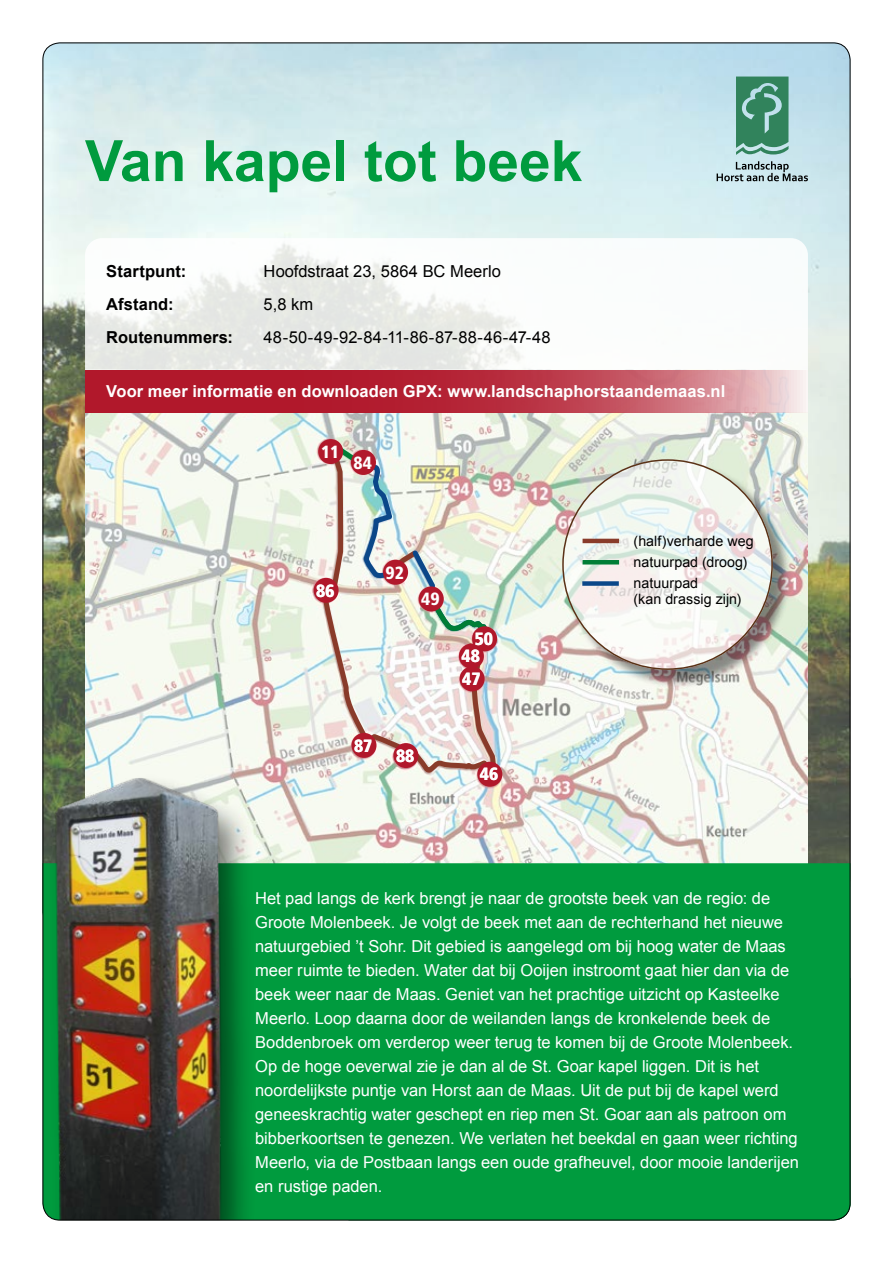
<style>
.page{position:relative;width:893px;height:1263px;background:#fff}
.page>*{position:absolute;margin:0;border:0;box-sizing:border-box;transform-origin:0 0}
.t1{font:700 57px "Arial";color:#009b3e}
.t2{font:900 condensed 17.7px "Frutiger LT Std";color:#fff}
.t3{font:16.5px/24px "Arial";color:#fff}
.t4{font:16.5px "Arial";color:#000}
.t5{font:700 16.5px "Arial";letter-spacing:.005em;color:#fff}
.t6{font:700 16.5px "Arial";letter-spacing:.005em;color:#000}
.t7{font:14.25px/21px "Arial";letter-spacing:.005em;color:#000}
</style>
<div class="page">
<img style="left:43px;top:43px;width:807px;height:820px">
<img style="left:85px;top:412px;width:723px;height:451px">
<div style="left:296px;top:863px;width:552px;height:115px;background:#009b3e"></div>
<div style="left:349px;top:978px;width:501px;height:242px;background:#009b3e"></div>
<img style="left:42px;top:778px;width:254px;height:128px">
<svg style="left:85px;top:238px;width:723px;height:132px"></svg>
<svg style="left:85px;top:370px;width:723px;height:42px;background:#be4150"></svg>
<img style="left:42px;top:906px;width:307px;height:315px">
<svg style="left:736px;top:77px;width:52px;height:78px;background:#4d9577"></svg>
<svg style="left:717px;top:161px;width:91px;height:20px;background:#9eb4b9"></svg>
<svg style="left:321px;top:441px;width:182px;height:340px"></svg>
<div style="left:318px;top:439px;width:25px;height:25px;background:#b1182b;border-radius:50%"></div>
<img style="left:328px;top:442px;width:169px;height:199px">
<div style="left:351px;top:450px;width:25px;height:25px;background:#b1182b;border-radius:50%"></div>
<div style="left:351px;top:733px;width:25px;height:25px;background:#b1182b;border-radius:50%"></div>
<div style="left:314px;top:578px;width:25px;height:25px;background:#b1182b;border-radius:50%"></div>
<div style="left:419px;top:586px;width:25px;height:25px;background:#b1182b;border-radius:50%"></div>
<div style="left:472px;top:626px;width:25px;height:25px;background:#b1182b;border-radius:50%"></div>
<div style="left:460px;top:666px;width:25px;height:25px;background:#b1182b;border-radius:50%"></div>
<div style="left:459px;top:644px;width:25px;height:25px;background:#b1182b;border-radius:50%"></div>
<div style="left:477px;top:762px;width:25px;height:25px;background:#b1182b;border-radius:50%"></div>
<div style="left:393px;top:743px;width:25px;height:25px;background:#b1182b;border-radius:50%"></div>
<div style="left:383px;top:560px;width:25px;height:25px;background:#b1182b;border-radius:50%"></div>
<div style="left:565px;top:462px;width:227px;height:226px;background:#000;opacity:.75"></div>
<svg style="left:562px;top:459px;width:211px;height:211px;fill:#f3f7f0"></svg>
<hr style="left:583px;top:539px;width:36px;height:4px;background:#893b2a">
<hr style="left:583px;top:560px;width:36px;height:4px;background:#007e36">
<div style="left:582px;top:581px;width:37px;height:5px;background:#0b4789"></div>
<h1 class="t1" style="left:85px;top:123px;width:499px">Van kapel tot beek</h1>
<p class="t6" style="left:106px;top:260px;width:82px">Startpunt:</p>
<p class="t4" style="left:264px;top:260px;width:239px">Hoofdstraat 23, 5864 BC Meerlo</p>
<p class="t6" style="left:106px;top:293px;width:69px">Afstand:</p>
<p class="t4" style="left:264px;top:293px;width:51px">5,8 km</p>
<p class="t6" style="left:106px;top:326px;width:128px">Routenummers:</p>
<p class="t4" style="left:264px;top:326px;width:289px">48-50-49-92-84-11-86-87-88-46-47-48</p>
<p class="t5" style="left:106px;top:381px;width:620px">Voor meer informatie en downloaden GPX: www.landschaphorstaandemaas.nl</p>
<p class="t2" style="left:321px;top:441px;width:20px">11</p>
<p class="t2" style="left:353px;top:452px;width:20px">84</p>
<p class="t2" style="left:316px;top:580px;width:20px">86</p>
<p class="t2" style="left:386px;top:562px;width:20px">92</p>
<p class="t2" style="left:421px;top:588px;width:20px">49</p>
<p class="t2" style="left:354px;top:735px;width:20px">87</p>
<p class="t2" style="left:396px;top:745px;width:20px">88</p>
<p class="t2" style="left:475px;top:628px;width:20px">50</p>
<p class="t2" style="left:461px;top:646px;width:20px">48</p>
<p class="t2" style="left:462px;top:668px;width:20px">47</p>
<p class="t2" style="left:480px;top:764px;width:20px">46</p>
<p class="t7" style="left:634px;top:531px;width:122px">(half)verharde weg natuurpad (droog) natuurpad</p>
<p class="t7" style="left:634px;top:589px;width:109px">(kan drassig zijn)</p>
<p class="t3" style="left:255px;top:886px;width:545px">Het pad langs de kerk brengt je naar de grootste beek van de regio: de Groote Molenbeek. Je volgt de beek met aan de rechterhand het nieuwe natuurgebied ’t Sohr. Dit gebied is aangelegd om bij hoog water de Maas meer ruimte te bieden. Water dat bij Ooijen instroomt gaat hier dan via de beek weer naar de Maas. Geniet van het prachtige uitzicht op Kasteelke Meerlo. Loop daarna door de weilanden langs de kronkelende beek de Boddenbroek om verderop weer terug te komen bij de Groote Molenbeek.<br>Op de hoge oeverwal zie je dan al de St. Goar kapel liggen. Dit is het noordelijkste puntje van Horst aan de Maas. Uit de put bij de kapel werd geneeskrachtig water geschept en riep men St. Goar aan als patroon om bibberkoortsen te genezen. We verlaten het beekdal en gaan weer richting Meerlo, via de Postbaan langs een oude grafheuvel, door mooie landerijen en rustige paden.</p>
</div>
